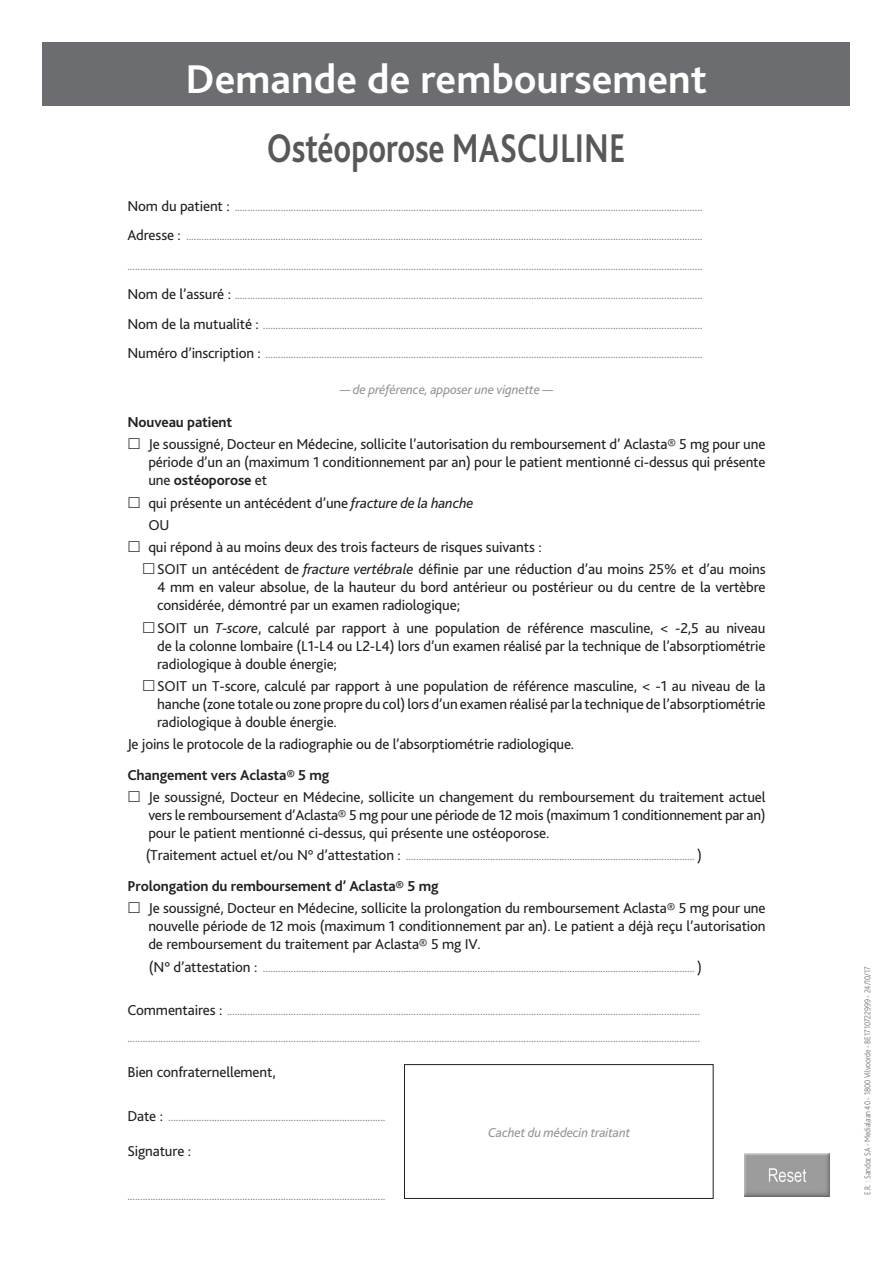
<style>
.page{position:relative;width:893px;height:1263px;background:#fff}
.page>*{position:absolute;margin:0;border:0;box-sizing:border-box;transform-origin:0 0}
.t1{font:700 42px "Bliss 2";color:#fff}
.t2{font:700 42px "Bliss 2";letter-spacing:-.005em;color:#57585a;scale:.78 1}
.t3{font:15px/18px "Bliss 2";letter-spacing:-.01em;color:#231f20;text-align:justify}
.t4{font:700 15px "Bliss 2";letter-spacing:-.01em;color:#231f20}
.t5{font:italic 13.5px "Bliss 2";letter-spacing:-.01em;color:#939598}
.t6{font:12px "Bliss 2";color:#808285}
.t7{font:300 9px "Bliss 2";letter-spacing:-.01em;color:#76787b;scale:.85 1}
.s1{font-size:15px;color:#231f20}
.s2{font-weight:700}
.s3{font-style:italic}
</style>
<div class="page">
<div style="left:404px;top:1064px;width:309px;height:135px;border:1px solid #231f20"></div>
<div style="left:42px;top:43px;width:808px;height:63px;background:#6c6d70"></div>
<img style="left:745px;top:1154px;width:85px;height:42px">
<h1 class="t1" style="left:186px;top:53px;width:523px">Demande de remboursement</h1>
<h1 class="t2" style="left:267px;top:122px;width:461px">Ostéoporose MASCULINE</h1>
<p class="t6" style="left:127px;top:199px;width:577px"><span class="s1">Nom du patient :</span> .......................................................................................................................................................................................</p>
<p class="t6" style="left:127px;top:229px;width:577px"><span class="s1">Adresse :</span> ..........................................................................................................................................................................................................</p>
<p class="t6" style="left:127px;top:258px;width:577px">.................................................................................................................................................................................................................................</p>
<p class="t6" style="left:127px;top:288px;width:577px"><span class="s1">Nom de l’assuré :</span> .......................................................................................................................................................................................</p>
<p class="t6" style="left:127px;top:317px;width:577px"><span class="s1">Nom de la mutualité :</span> ............................................................................................................................................................................</p>
<p class="t6" style="left:127px;top:347px;width:577px"><span class="s1">Numéro d’inscription :</span> ...........................................................................................................................................................................</p>
<p class="t5" style="left:340px;top:381px;width:215px">— de préférence, apposer une vignette —</p>
<p class="t4" style="left:127px;top:413px;width:106px">Nouveau patient</p>
<p class="t3" style="left:148px;top:435px;width:619px">Je soussigné, Docteur en Médecine, sollicite l’autorisation du remboursement d’ Aclasta® 5 mg pour une période d’un an (maximum 1 conditionnement par an) pour le patient mentionné ci-dessus qui présente une <span class="s2">ostéoporose</span> et</p>
<p class="t3" style="left:148px;top:493px;width:327px">qui présente un antécédent d’une <span class="s3">fracture de la hanche</span></p>
<p class="t3" style="left:148px;top:515px;width:23px">OU</p>
<p class="t3" style="left:148px;top:538px;width:395px">qui répond à au moins deux des trois facteurs de risques suivants :</p>
<p class="t3" style="left:157px;top:560px;width:610px">SOIT un antécédent de <span class="s3">fracture vertébrale</span> définie par une réduction d’au moins 25% et d’au moins</p>
<p class="t3" style="left:157px;top:578px;width:610px">4 mm en valeur absolue, de la hauteur du bord antérieur ou postérieur ou du centre de la vertèbre considérée, démontré par un examen radiologique;</p>
<p class="t3" style="left:157px;top:618px;width:610px">SOIT un <span class="s3">T-score</span>, calculé par rapport à une population de référence masculine, &lt; -2,5 au niveau de la colonne lombaire (L1-L4 ou L2-L4) lors d’un examen réalisé par la technique de l’absorptiométrie radiologique à double énergie;</p>
<p class="t3" style="left:157px;top:676px;width:610px">SOIT un T-score, calculé par rapport à une population de référence masculine, &lt; -1 au niveau de la hanche (zone totale ou zone propre du col) lors d’un examen réalisé par la technique de l’absorptiométrie radiologique à double énergie.</p>
<p class="t3" style="left:127px;top:735px;width:448px">Je joins le protocole de la radiographie ou de l’absorptiométrie radiologique.</p>
<p class="t4" style="left:127px;top:765px;width:204px">Changement vers Aclasta® 5 mg</p>
<p class="t3" style="left:148px;top:788px;width:619px">Je soussigné, Docteur en Médecine, sollicite un changement du remboursement du traitement actuel vers le remboursement d’Aclasta® 5 mg pour une période de 12 mois (maximum 1 conditionnement par an) pour le patient mentionné ci-dessus, qui présente une ostéoporose.</p>
<p class="t6" style="left:146px;top:849px;width:558px"><span class="s1">(Traitement actuel et/ou N° d’attestation :</span> ................................................................................................................. <span class="s1">)</span></p>
<p class="t4" style="left:127px;top:877px;width:313px">Prolongation du remboursement d’ Aclasta® 5 mg</p>
<p class="t3" style="left:148px;top:899px;width:619px">Je soussigné, Docteur en Médecine, sollicite la prolongation du remboursement Aclasta® 5 mg pour une nouvelle période de 12 mois (maximum 1 conditionnement par an). Le patient a déjà reçu l’autorisation de remboursement du traitement par Aclasta® 5 mg IV.</p>
<p class="t6" style="left:149px;top:960px;width:554px"><span class="s1">(N° d’attestation :</span> ......................................................................................................................................................................... <span class="s1">)</span></p>
<p class="t6" style="left:127px;top:1004px;width:574px"><span class="s1">Commentaires :</span> .........................................................................................................................................................................................</p>
<p class="t6" style="left:127px;top:1030px;width:574px">................................................................................................................................................................................................................................</p>
<p class="t3" style="left:127px;top:1062px;width:150px">Bien confraternellement,</p>
<p class="t6" style="left:127px;top:1110px;width:260px"><span class="s1">Date :</span> .....................................................................................</p>
<p class="t3" style="left:127px;top:1142px;width:65px">Signature :</p>
<p class="t6" style="left:127px;top:1188px;width:260px">.....................................................................................................</p>
<p class="t5" style="left:488px;top:1124px;width:144px">Cachet du médecin traitant</p>
<p class="t7" style="left:862px;top:1195px;width:270px;rotate:-90deg">E.R. : Sandoz SA - Medialaan 40 - 1800 Vilvoorde - BE1710722999 - 24/10/17</p>
</div>
